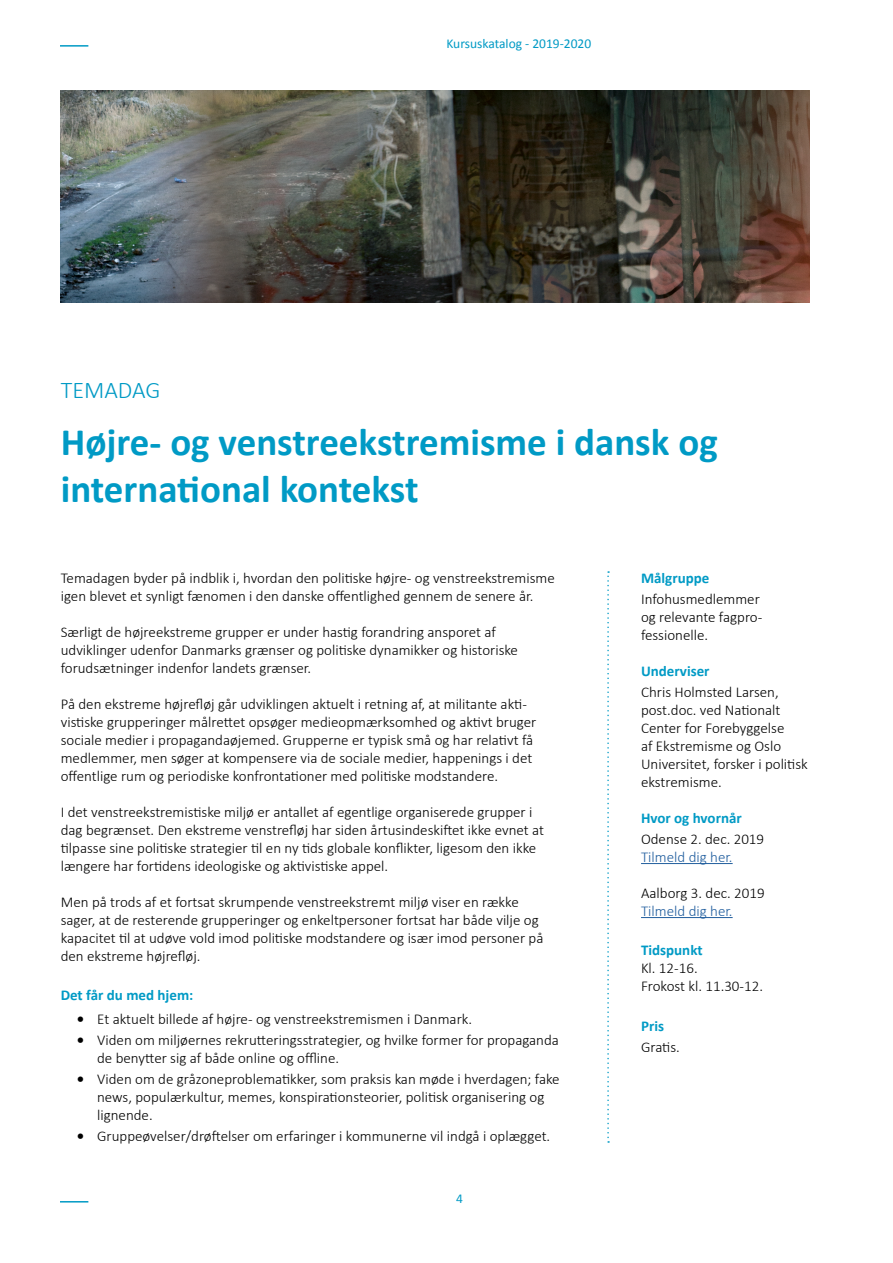
<style>
.page{position:relative;width:893px;height:1263px;background:#fff}
.page>*{position:absolute;margin:0;border:0;box-sizing:border-box;transform-origin:0 0}
.t1{font:700 39px/46.8px "Calibri";color:#009ac5}
.t2{font:300 24px "Calibri";color:#009ac5}
.t3{font:300 15px/18px "Calibri";color:#000}
.t4{font:700 15px "Calibri";color:#009ac5}
.t5{font:300 15px "Calibri";color:#215e9e}
.t6{font:700 15px/21px "Calibri";color:#000}
.t7{font:13.5px "Calibri";color:#009ac5}
</style>
<div class="page">
<img style="left:61px;top:90px;width:748px;height:213px">
<svg style="left:607px;top:571px;width:2px;height:572px"></svg>
<hr style="left:641px;top:863px;width:92px;height:1px;background:#215e9e">
<hr style="left:641px;top:917px;width:92px;height:1px;background:#215e9e">
<hr style="left:60px;top:45px;width:28px;height:2px;background:#009ac5">
<svg style="left:60px;top:1201px;width:28px;height:1px"></svg>
<p class="t7" style="left:446px;top:35px;width:146px">Kursuskatalog - 2019-2020</p>
<h2 class="t2" style="left:61px;top:375px;width:101px">TEMADAG</h2>
<h1 class="t1" style="left:61px;top:419px;width:659px">Højre- og venstreekstremisme i dansk og international kontekst</h1>
<p class="t3" style="left:61px;top:568px;width:495px">Temadagen byder på indblik i, hvordan den politiske højre- og venstreekstremisme igen blevet et synligt fænomen i den danske offentlighed gennem de senere år.</p>
<p class="t3" style="left:61px;top:622px;width:459px">Særligt de højreekstreme grupper er under hastig forandring ansporet af udviklinger udenfor Danmarks grænser og politiske dynamikker og historiske forudsætninger indenfor landets grænser.</p>
<p class="t3" style="left:61px;top:694px;width:477px">På den ekstreme højrefløj går udviklingen aktuelt i retning af, at militante akti&shy;vistiske grupperinger målrettet opsøger medieopmærksomhed og aktivt bruger sociale medier i propagandaøjemed. Grupperne er typisk små og har relativt få medlemmer, men søger at kompensere via de sociale medier, happenings i det offentlige rum og periodiske konfrontationer med politiske modstandere.</p>
<p class="t3" style="left:61px;top:802px;width:485px">I det venstreekstremistiske miljø er antallet af egentlige organiserede grupper i dag begrænset. Den ekstreme venstrefløj har siden årtusindeskiftet ikke evnet at tilpasse sine politiske strategier til en ny tids globale konflikter, ligesom den ikke længere har fortidens ideologiske og aktivistiske appel.</p>
<p class="t3" style="left:61px;top:892px;width:484px">Men på trods af et fortsat skrumpende venstreekstremt miljø viser en række sager, at de resterende grupperinger og enkeltpersoner fortsat har både vilje og kapacitet til at udøve vold imod politiske modstandere og især imod personer på den ekstreme højrefløj.</p>
<p class="t4" style="left:61px;top:985px;width:134px">Det får du med hjem:</p>
<p class="t6" style="left:77px;top:1009px;width:9px">• •</p>
<p class="t6" style="left:77px;top:1069px;width:9px">•</p>
<p class="t6" style="left:77px;top:1126px;width:9px">•</p>
<p class="t3" style="left:97px;top:1009px;width:463px;line-height:21px">Et aktuelt billede af højre- og venstreekstremismen i Danmark.<br>Viden om miljøernes rekrutteringsstrategier, og hvilke former for propaganda</p>
<p class="t3" style="left:97px;top:1048px;width:464px;line-height:21px">de benytter sig af både online og offline.<br>Viden om de gråzoneproblematikker, som praksis kan møde i hverdagen; fake</p>
<p class="t3" style="left:97px;top:1088px;width:449px">news, populærkultur, memes, konspirationsteorier, politisk organisering og lignende.</p>
<p class="t3" style="left:97px;top:1127px;width:455px">Gruppeøvelser/drøftelser om erfaringer i kommunerne vil indgå i oplægget.</p>
<p class="t7" style="left:456px;top:1190px;width:8px">4</p>
<p class="t4" style="left:641px;top:568px;width:70px">Målgruppe</p>
<p class="t3" style="left:641px;top:589px;width:123px">Infohusmedlemmer og relevante fagpro&shy;fessionelle.</p>
<p class="t4" style="left:641px;top:661px;width:70px">Underviser</p>
<p class="t3" style="left:641px;top:682px;width:168px">Chris Holmsted Larsen, post.doc. ved Nationalt<br>Center for Forebyggelse<br>af Ekstremisme og Oslo<br>Universitet, forsker i politisk ekstremisme.</p>
<p class="t4" style="left:641px;top:808px;width:102px">Hvor og hvornår</p>
<p class="t3" style="left:641px;top:829px;width:125px">Odense 2. dec. 2019</p>
<p class="t5" style="left:641px;top:847px;width:93px">Tilmeld dig her.</p>
<p class="t3" style="left:641px;top:883px;width:125px">Aalborg 3. dec. 2019</p>
<p class="t5" style="left:641px;top:901px;width:93px">Tilmeld dig her.</p>
<p class="t4" style="left:641px;top:941px;width:63px">Tidspunkt</p>
<p class="t3" style="left:641px;top:959px;width:123px">Kl. 12-16.<br>Frokost kl. 11.30-12.</p>
<p class="t4" style="left:641px;top:1016px;width:24px">Pris</p>
<p class="t3" style="left:641px;top:1038px;width:40px">Gratis.</p>
</div>
